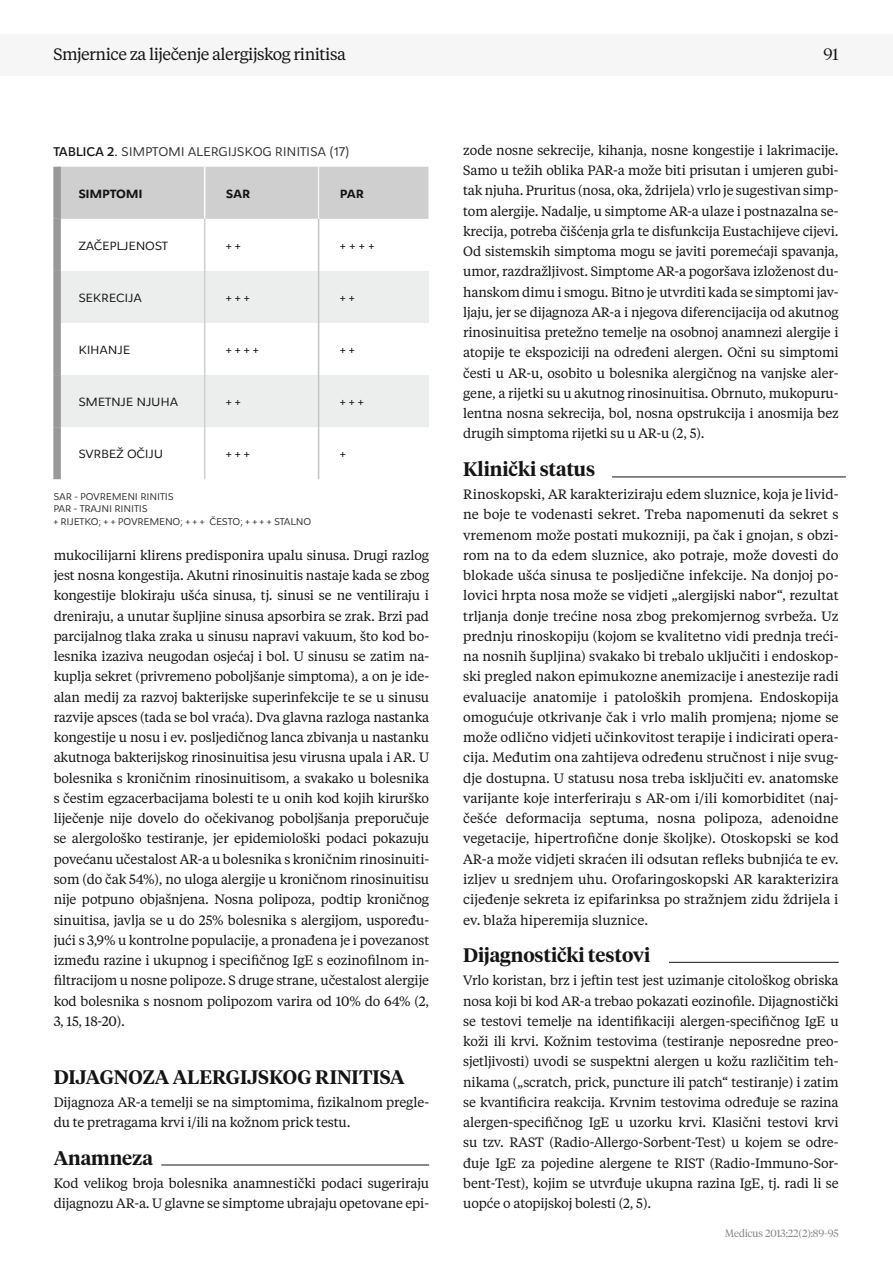
<style>
.page{position:relative;width:893px;height:1262px;background:#fff}
.page>*{position:absolute;margin:0;border:0;box-sizing:border-box;transform-origin:0 0}
.t1{font:600 19.5px "Tiempos Headline";color:#131413}
.t2{font:16.5px "Tiempos Headline";letter-spacing:-.03em;color:#131413}
.t3{font:300 16.5px "Tiempos Headline";color:#131413}
.t4{font:13.5px/20.2px "Tiempos Headline";letter-spacing:-.01em;color:#131413;text-align:justify}
.t5{font:13.5px "Osnova Pro";letter-spacing:-.02em;color:#313130}
.t6{font:12.75px "Osnova Pro";letter-spacing:-.02em;color:#131413}
.t7{font:700 12.75px "Osnova Pro";letter-spacing:-.02em;color:#131413}
.t8{font:10.5px/12.6px "Osnova Pro";letter-spacing:-.02em;color:#313130}
.t9{font:300 10.5px "Tiempos Headline";color:#818181}
.s1{font-weight:500;color:#131413}
</style>
<div class="page">
<div style="left:0;top:34px;width:893px;height:41px;background:#f6f6f6"></div>
<div style="left:61px;top:167px;width:368px;height:52px;background:#cfcfd0"></div>
<svg style="left:61px;top:271px;width:368px;height:156px;fill:#eceded"></svg>
<hr style="left:318px;top:167px;width:1px;height:52px;background:#fff">
<hr style="left:204px;top:167px;width:1px;height:52px;background:#fff">
<hr style="left:204px;top:219px;width:1px;height:52px;background:#cfcfd0">
<hr style="left:204px;top:271px;width:1px;height:52px;background:#cfcfd0">
<hr style="left:204px;top:323px;width:1px;height:52px;background:#cfcfd0">
<hr style="left:204px;top:375px;width:1px;height:52px;background:#cfcfd0">
<hr style="left:204px;top:427px;width:1px;height:52px;background:#cfcfd0">
<div style="left:53px;top:167px;width:8px;height:52px;background:#999"></div>
<div style="left:53px;top:219px;width:8px;height:52px;background:#999"></div>
<div style="left:53px;top:271px;width:8px;height:52px;background:#999"></div>
<div style="left:53px;top:323px;width:8px;height:52px;background:#999"></div>
<div style="left:53px;top:375px;width:8px;height:52px;background:#999"></div>
<div style="left:53px;top:427px;width:8px;height:52px;background:#999"></div>
<hr style="left:318px;top:219px;width:1px;height:52px;background:#c4c5c5">
<hr style="left:318px;top:271px;width:1px;height:52px;background:#c4c5c5">
<hr style="left:318px;top:323px;width:1px;height:52px;background:#c4c5c5">
<hr style="left:318px;top:375px;width:1px;height:52px;background:#c4c5c5">
<hr style="left:318px;top:427px;width:1px;height:52px;background:#c4c5c5">
<hr style="left:161px;top:1165px;width:268px;height:1px;background:#131413">
<hr style="left:669px;top:962px;width:170px;height:1px;background:#131413">
<hr style="left:612px;top:477px;width:234px;height:1px;background:#131413">
<p class="t2" style="left:53px;top:47px;width:294px">Smjernice za liječenje alergijskog rinitisa</p>
<p class="t3" style="left:823px;top:47px;width:17px">91</p>
<p class="t5" style="left:53px;top:146px;width:298px"><span class="s1">TABLICA 2.</span> SIMPTOMI ALERGIJSKOG RINITISA (17)</p>
<p class="t7" style="left:78px;top:188px;width:66px">SIMPTOMI</p>
<p class="t7" style="left:226px;top:188px;width:26px">SAR</p>
<p class="t7" style="left:340px;top:188px;width:26px">PAR</p>
<p class="t6" style="left:78px;top:240px;width:91px">ZAČEPLJENOST</p>
<p class="t6" style="left:226px;top:240px;width:17px">+ +</p>
<p class="t6" style="left:340px;top:240px;width:36px">+ + + +</p>
<p class="t6" style="left:78px;top:292px;width:65px">SEKRECIJA</p>
<p class="t6" style="left:226px;top:292px;width:26px">+ + +</p>
<p class="t6" style="left:340px;top:292px;width:17px">+ +</p>
<p class="t6" style="left:78px;top:344px;width:53px">KIHANJE</p>
<p class="t6" style="left:226px;top:344px;width:34px">+ + + +</p>
<p class="t6" style="left:340px;top:344px;width:17px">+ +</p>
<p class="t6" style="left:78px;top:396px;width:101px">SMETNJE NJUHA</p>
<p class="t6" style="left:226px;top:396px;width:17px">+ +</p>
<p class="t6" style="left:340px;top:396px;width:26px">+ + +</p>
<p class="t6" style="left:78px;top:448px;width:86px">SVRBEŽ OČIJU</p>
<p class="t6" style="left:226px;top:448px;width:26px">+ + +</p>
<p class="t6" style="left:340px;top:448px;width:8px">+</p>
<p class="t8" style="left:53px;top:491px;width:259px">SAR - POVREMENI RINITIS<br>PAR - TRAJNI RINITIS<br>+ RIJETKO; + + POVREMENO; + + + ČESTO; + + + + STALNO</p>
<p class="t4" style="left:54px;top:546px;width:377px">mukocilijarni klirens predisponira upalu sinusa. Drugi razlog jest nosna kongestija. Akutni rinosinuitis nastaje kada se zbog kongestije blokiraju ušća sinusa, tj. sinusi se ne ventiliraju i dreniraju, a unutar šupljine sinusa apsorbira se zrak. Brzi pad parcijalnog tlaka zraka u sinusu napravi vakuum, što kod bo&shy;lesnika izaziva neugodan osjećaj i bol. U sinusu se zatim na&shy;kuplja sekret (privremeno poboljšanje simptoma), a on je ide&shy;alan medij za razvoj bakterijske superinfekcije te se u sinusu razvije apsces (tada se bol vraća). Dva glavna razloga nastanka kongestije u nosu i ev. posljedičnog lanca zbivanja u nastanku akutnoga bakterijskog rinosinuitisa jesu virusna upala i AR. U bolesnika s kroničnim rinosinuitisom, a svakako u bolesnika s čestim egzacerbacijama bolesti te u onih kod kojih kirurško liječenje nije dovelo do očekivanog poboljšanja preporučuje se alergološko testiranje, jer epidemiološki podaci pokazuju povećanu učestalost AR-a u bolesnika s kroničnim rinosinuiti&shy;som (do čak 54%), no uloga alergije u kroničnom rinosinuitisu nije potpuno objašnjena. Nosna polipoza, podtip kroničnog sinuitisa, javlja se u do 25% bolesnika s alergijom, uspoređu&shy;jući s 3,9% u kontrolne populacije, a pronađena je i povezanost između razine i ukupnog i specifičnog IgE s eozinofilnom in&shy;filtracijom u nosne polipoze. S druge strane, učestalost alergije kod bolesnika s nosnom polipozom varira od 10% do 64% (2, 3, 15, 18-20).</p>
<h1 class="t1" style="left:54px;top:1068px;width:353px">DIJAGNOZA ALERGIJSKOG RINITISA</h1>
<p class="t4" style="left:54px;top:1093px;width:377px">Dijagnoza AR-a temelji se na simptomima, fizikalnom pregle&shy;du te pretragama krvi i/ili na kožnom prick testu.</p>
<h1 class="t1" style="left:54px;top:1149px;width:101px">Anamneza</h1>
<p class="t4" style="left:54px;top:1174px;width:377px">Kod velikog broja bolesnika anamnestički podaci sugeriraju dijagnozu AR-a. U glavne se simptome ubrajaju opetovane epi-</p>
<p class="t4" style="left:463px;top:141px;width:377px">zode nosne sekrecije, kihanja, nosne kongestije i lakrimacije.<br>Samo u težih oblika PAR-a može biti prisutan i umjeren gubi&shy;tak njuha. Pruritus (nosa, oka, ždrijela) vrlo je sugestivan simp&shy;tom alergije. Nadalje, u simptome AR-a ulaze i postnazalna se&shy;krecija, potreba čišćenja grla te disfunkcija Eustachijeve cijevi.<br>Od sistemskih simptoma mogu se javiti poremećaji spavanja, umor, razdražljivost. Simptome AR-a pogoršava izloženost du&shy;hanskom dimu i smogu. Bitno je utvrditi kada se simptomi jav&shy;ljaju, jer se dijagnoza AR-a i njegova diferencijacija od akutnog rinosinuitisa pretežno temelje na osobnoj anamnezi alergije i atopije te ekspoziciji na određeni alergen. Očni su simptomi česti u AR-u, osobito u bolesnika alergičnog na vanjske aler&shy;gene, a rijetki su u akutnog rinosinuitisa. Obrnuto, mukopuru&shy;lentna nosna sekrecija, bol, nosna opstrukcija i anosmija bez drugih simptoma rijetki su u AR-u (2, 5).</p>
<h1 class="t1" style="left:463px;top:461px;width:134px">Klinički status</h1>
<p class="t4" style="left:463px;top:485px;width:377px">Rinoskopski, AR karakteriziraju edem sluznice, koja je livid&shy;ne boje te vodenasti sekret. Treba napomenuti da sekret s vremenom može postati mukozniji, pa čak i gnojan, s obzi&shy;rom na to da edem sluznice, ako potraje, može dovesti do blokade ušća sinusa te posljedične infekcije. Na donjoj po&shy;lovici hrpta nosa može se vidjeti „alergijski nabor“, rezultat trljanja donje trećine nosa zbog prekomjernog svrbeža. Uz prednju rinoskopiju (kojom se kvalitetno vidi prednja treći&shy;na nosnih šupljina) svakako bi trebalo uključiti i endoskop&shy;ski pregled nakon epimukozne anemizacije i anestezije radi evaluacije anatomije i patoloških promjena. Endoskopija omogućuje otkrivanje čak i vrlo malih promjena; njome se može odlično vidjeti učinkovitost terapije i indicirati opera&shy;cija. Međutim ona zahtijeva određenu stručnost i nije svug&shy;dje dostupna. U statusu nosa treba isključiti ev. anatomske varijante koje interferiraju s AR-om i/ili komorbiditet (naj&shy;češće deformacija septuma, nosna polipoza, adenoidne vegetacije, hipertrofične donje školjke). Otoskopski se kod AR-a može vidjeti skraćen ili odsutan refleks bubnjića te ev. izljev u srednjem uhu. Orofaringoskopski AR karakterizira cijeđenje sekreta iz epifarinksa po stražnjem zidu ždrijela i ev. blaža hiperemija sluznice.</p>
<h1 class="t1" style="left:463px;top:947px;width:189px">Dijagnostički testovi</h1>
<p class="t4" style="left:463px;top:971px;width:377px">Vrlo koristan, brz i jeftin test jest uzimanje citološkog obriska nosa koji bi kod AR-a trebao pokazati eozinofile. Dijagnostički se testovi temelje na identifikaciji alergen-specifičnog IgE u koži ili krvi. Kožnim testovima (testiranje neposredne preo&shy;sjetljivosti) uvodi se suspektni alergen u kožu različitim teh&shy;nikama („scratch, prick, puncture ili patch“ testiranje) i zatim se kvantificira reakcija. Krvnim testovima određuje se razina alergen-specifičnog IgE u uzorku krvi. Klasični testovi krvi su tzv. RAST (Radio-Allergo-Sorbent-Test) u kojem se odre&shy;đuje IgE za pojedine alergene te RIST (Radio-Immuno-Sor&shy;bent-Test), kojim se utvrđuje ukupna razina IgE, tj. radi li se uopće o atopijskoj bolesti (2, 5).</p>
<p class="t9" style="left:725px;top:1229px;width:115px">Medicus 2013;22(2):89-95</p>
</div>
